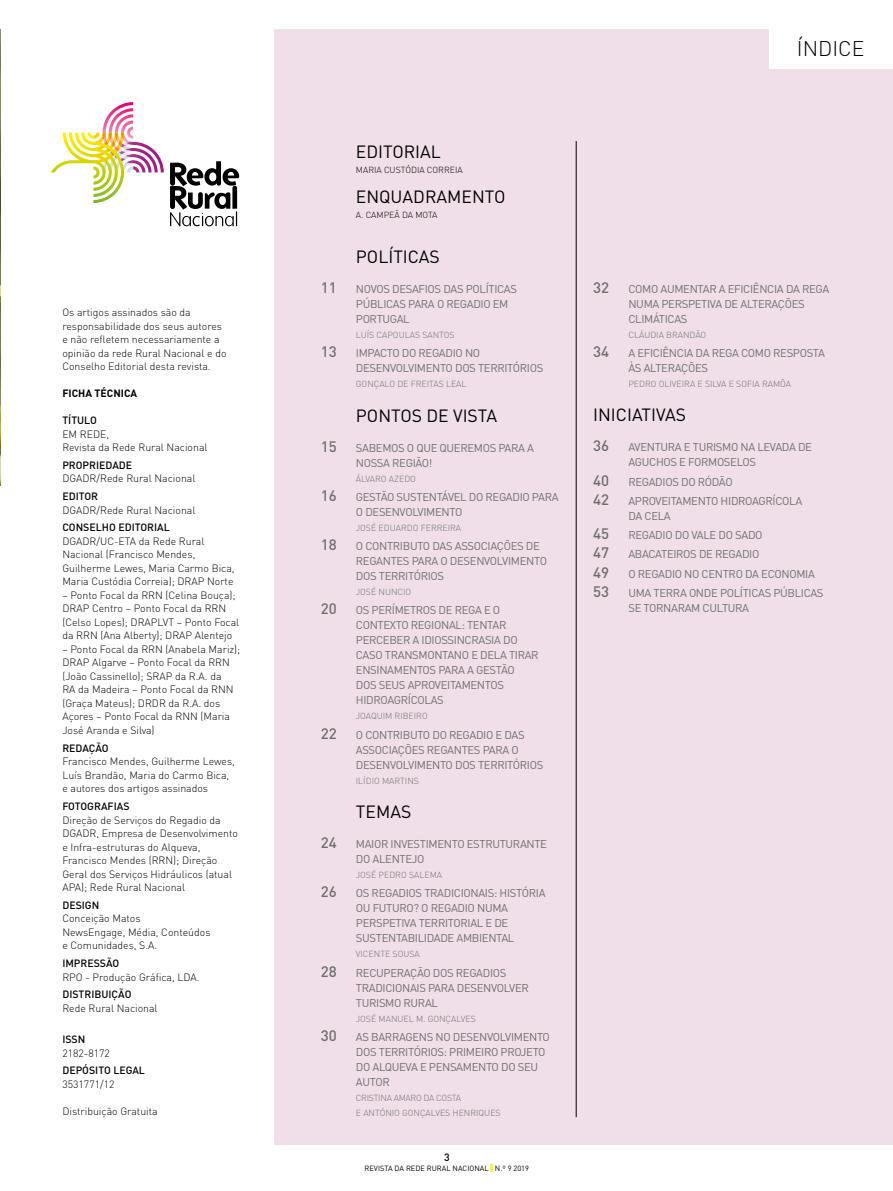
<style>
.page{position:relative;width:893px;height:1191px;background:#fff}
.page>*{position:absolute;margin:0;border:0;box-sizing:border-box;transform-origin:0 0}
.t1{font:300 21px "DIN";color:#000}
.t2{font:17.55px "DIN";color:#000}
.t3{font:500 15px "DIN";color:#706f6f}
.t4{font:11.25px/15px "DIN";letter-spacing:-.03em;color:#706f6f}
.t5{font:300 10.5px/13.5px "DIN";color:#000}
.t6{font:500 10.5px "DIN";color:#000}
.t7{font:700 10.5px "DIN";color:#000}
.t8{font:300 8.7px/15px "DIN";color:#706f6f}
.t9{font:300 8.7px "DIN";color:#000}
.t10{font:7.5px "DIN";color:#000}
.s1{font-weight:900;color:#ffed00}
</style>
<div class="page">
<div style="left:275px;top:30px;width:618px;height:1114px;background:#f0dfe8"></div>
<div style="left:769px;top:28px;width:124px;height:41px;background:#fff"></div>
<img style="left:0;top:30px;width:1px;height:456px">
<svg style="left:170px;top:161px;width:69px;height:65px"></svg>
<svg style="left:51px;top:102px;width:113px;height:101px"></svg>
<hr style="left:576px;top:141px;width:1px;height:976px;background:#000">
<p class="t5" style="left:62px;top:305px;width:166px">Os artigos assinados são da responsabilidade dos seus autores e não refletem necessariamente a opinião da rede Rural Nacional e do Conselho Editorial desta revista.</p>
<p class="t7" style="left:62px;top:386px;width:76px">FICHA TÉCNICA</p>
<p class="t6" style="left:62px;top:413px;width:36px">TÍTULO</p>
<p class="t5" style="left:62px;top:427px;width:147px">EM REDE,<br>Revista da Rede Rural Nacional</p>
<p class="t6" style="left:62px;top:458px;width:71px">PROPRIEDADE</p>
<p class="t5" style="left:62px;top:472px;width:135px">DGADR/Rede Rural Nacional</p>
<p class="t6" style="left:62px;top:489px;width:37px">EDITOR</p>
<p class="t5" style="left:62px;top:503px;width:135px">DGADR/Rede Rural Nacional</p>
<p class="t6" style="left:62px;top:521px;width:109px">CONSELHO EDITORIAL</p>
<p class="t5" style="left:62px;top:534px;width:174px">DGADR/UC-ETA da Rede Rural<br>Nacional (Francisco Mendes,<br>Guilherme Lewes, Maria Carmo Bica,<br>Maria Custódia Correia); DRAP Norte</p>
<p class="t5" style="left:62px;top:588px;width:178px">– Ponto Focal da RRN (Celina Bouça); DRAP Centro – Ponto Focal da RRN (Celso Lopes); DRAPLVT – Ponto Focal da RRN (Ana Alberty); DRAP Alentejo</p>
<p class="t5" style="left:62px;top:642px;width:179px">– Ponto Focal da RRN (Anabela Mariz);<br>DRAP Algarve – Ponto Focal da RRN (João Cassinello); SRAP da R.A. da<br>RA da Madeira – Ponto Focal da RNN (Graça Mateus); DRDR da R.A. dos<br>Açores – Ponto Focal da RNN (Maria<br>José Aranda e Silva)</p>
<p class="t6" style="left:62px;top:741px;width:48px">REDAÇÃO</p>
<p class="t5" style="left:62px;top:754px;width:174px">Francisco Mendes, Guilherme Lewes,<br>Luís Brandão, Maria do Carmo Bica, e autores dos artigos assinados</p>
<p class="t6" style="left:62px;top:799px;width:69px">FOTOGRAFIAS</p>
<p class="t5" style="left:62px;top:813px;width:177px">Direção de Serviços do Regadio da DGADR, Empresa de Desenvolvimento e Infra-estruturas do Alqueva, Francisco Mendes (RRN); Direção Geral dos Serviços Hidráulicos (atual APA); Rede Rural Nacional</p>
<p class="t6" style="left:62px;top:898px;width:39px">DESIGN</p>
<p class="t5" style="left:62px;top:911px;width:150px">Conceição Matos<br>NewsEngage, Média, Conteúdos e Comunidades, S.A.</p>
<p class="t6" style="left:62px;top:956px;width:59px">IMPRESSÃO</p>
<p class="t5" style="left:62px;top:970px;width:139px">RPO - Produção Gráfica, LDA.</p>
<p class="t6" style="left:62px;top:988px;width:71px">DISTRIBUIÇÃO</p>
<p class="t5" style="left:62px;top:1001px;width:97px">Rede Rural Nacional</p>
<p class="t6" style="left:62px;top:1032px;width:24px">ISSN</p>
<p class="t5" style="left:62px;top:1046px;width:49px">2182-8172</p>
<p class="t6" style="left:62px;top:1064px;width:84px">DEPÓSITO LEGAL</p>
<p class="t5" style="left:62px;top:1077px;width:54px">3531771/12</p>
<p class="t5" style="left:62px;top:1104px;width:97px">Distribuição Gratuita</p>
<h1 class="t1" style="left:797px;top:35px;width:69px">ÍNDICE</h1>
<h2 class="t2" style="left:356px;top:141px;width:87px">EDITORIAL</h2>
<p class="t9" style="left:356px;top:164px;width:108px">MARIA CUSTÓDIA CORREIA</p>
<h2 class="t2" style="left:356px;top:186px;width:151px">ENQUADRAMENTO</h2>
<p class="t9" style="left:356px;top:209px;width:83px">A. CAMPEÃ DA MOTA</p>
<h2 class="t2" style="left:356px;top:246px;width:85px">POLÍTICAS</h2>
<h3 class="t3" style="left:321px;top:278px;width:18px">11</h3>
<p class="t4" style="left:356px;top:281px;width:163px">NOVOS DESAFIOS DAS POLÍTICAS<br>PÚBLICAS PARA O REGADIO EM<br>PORTUGAL</p>
<p class="t8" style="left:356px;top:327px;width:100px">LUÍS CAPOULAS SANTOS</p>
<h3 class="t3" style="left:321px;top:342px;width:18px">13</h3>
<p class="t4" style="left:356px;top:345px;width:189px">IMPACTO DO REGADIO NO<br>DESENVOLVIMENTO DOS TERRITÓRIOS</p>
<p class="t8" style="left:356px;top:376px;width:112px">GONÇALO DE FREITAS LEAL</p>
<h2 class="t2" style="left:356px;top:404px;width:143px">PONTOS DE VISTA</h2>
<h3 class="t3" style="left:321px;top:436px;width:18px">15</h3>
<p class="t4" style="left:356px;top:440px;width:180px">SABEMOS O QUE QUEREMOS PARA A<br>NOSSA REGIÃO!</p>
<p class="t8" style="left:356px;top:471px;width:62px">ÁLVARO AZEDO</p>
<h3 class="t3" style="left:321px;top:486px;width:18px">16</h3>
<p class="t4" style="left:356px;top:489px;width:204px">GESTÃO SUSTENTÁVEL DO REGADIO PARA<br>O DESENVOLVIMENTO</p>
<p class="t8" style="left:356px;top:520px;width:107px">JOSÉ EDUARDO FERREIRA</p>
<h3 class="t3" style="left:321px;top:535px;width:18px">18</h3>
<p class="t4" style="left:356px;top:538px;width:193px">O CONTRIBUTO DAS ASSOCIAÇÕES DE<br>REGANTES PARA O DESENVOLVIMENTO<br>DOS TERRITÓRIOS</p>
<p class="t8" style="left:356px;top:584px;width:57px">JOSÉ NUNCIO</p>
<h3 class="t3" style="left:321px;top:599px;width:18px">20</h3>
<p class="t4" style="left:356px;top:602px;width:184px">OS PERÍMETROS DE REGA E O<br>CONTEXTO REGIONAL: TENTAR<br>PERCEBER A IDIOSSINCRASIA DO<br>CASO TRANSMONTANO E DELA TIRAR<br>ENSINAMENTOS PARA A GESTÃO<br>DOS SEUS APROVEITAMENTOS<br>HIDROAGRÍCOLAS</p>
<p class="t8" style="left:356px;top:708px;width:73px">JOAQUIM RIBEIRO</p>
<h3 class="t3" style="left:321px;top:723px;width:18px">22</h3>
<p class="t4" style="left:356px;top:727px;width:189px">O CONTRIBUTO DO REGADIO E DAS<br>ASSOCIAÇÕES REGANTES PARA O<br>DESENVOLVIMENTO DOS TERRITÓRIOS</p>
<p class="t8" style="left:356px;top:773px;width:65px">ILÍDIO MARTINS</p>
<h2 class="t2" style="left:356px;top:800px;width:57px">TEMAS</h2>
<h3 class="t3" style="left:321px;top:833px;width:18px">24</h3>
<p class="t4" style="left:356px;top:836px;width:193px">MAIOR INVESTIMENTO ESTRUTURANTE<br>DO ALENTEJO</p>
<p class="t8" style="left:356px;top:867px;width:88px">JOSÉ PEDRO SALEMA</p>
<h3 class="t3" style="left:321px;top:882px;width:18px">26</h3>
<p class="t4" style="left:356px;top:885px;width:191px">OS REGADIOS TRADICIONAIS: HISTÓRIA<br>OU FUTURO? O REGADIO NUMA<br>PERSPETIVA TERRITORIAL E DE<br>SUSTENTABILIDADE AMBIENTAL</p>
<p class="t8" style="left:356px;top:946px;width:65px">VICENTE SOUSA</p>
<h3 class="t3" style="left:321px;top:961px;width:18px">28</h3>
<p class="t4" style="left:356px;top:964px;width:174px">RECUPERAÇÃO DOS REGADIOS<br>TRADICIONAIS PARA DESENVOLVER<br>TURISMO RURAL</p>
<p class="t8" style="left:356px;top:1010px;width:121px">JOSÉ MANUEL M. GONÇALVES</p>
<h3 class="t3" style="left:321px;top:1025px;width:18px">30</h3>
<p class="t4" style="left:356px;top:1029px;width:196px">AS BARRAGENS NO DESENVOLVIMENTO<br>DOS TERRITÓRIOS: PRIMEIRO PROJETO<br>DO ALQUEVA E PENSAMENTO DO SEU<br>AUTOR</p>
<p class="t8" style="left:356px;top:1090px;width:146px">CRISTINA AMARO DA COSTA<br>E ANTÓNIO GONÇALVES HENRIQUES</p>
<p class="t6" style="left:444px;top:1150px;width:7px">3</p>
<p class="t10" style="left:364px;top:1163px;width:166px">REVISTA DA REDE RURAL NACIONAL <span class="s1">|</span> N.º 9 2019</p>
<h3 class="t3" style="left:593px;top:278px;width:18px">32</h3>
<p class="t4" style="left:628px;top:281px;width:202px">COMO AUMENTAR A EFICIÊNCIA DA REGA<br>NUMA PERSPETIVA DE ALTERAÇÕES<br>CLIMÁTICAS</p>
<p class="t8" style="left:628px;top:327px;width:79px">CLÁUDIA BRANDÃO</p>
<h3 class="t3" style="left:593px;top:342px;width:18px">34</h3>
<p class="t4" style="left:628px;top:345px;width:198px">A EFICIÊNCIA DA REGA COMO RESPOSTA<br>ÀS ALTERAÇÕES</p>
<p class="t8" style="left:628px;top:376px;width:164px">PEDRO OLIVEIRA E SILVA E SOFIA RAMÔA</p>
<h2 class="t2" style="left:593px;top:404px;width:94px">INICIATIVAS</h2>
<h3 class="t3" style="left:593px;top:436px;width:18px">36</h3>
<p class="t4" style="left:628px;top:439px;width:185px">AVENTURA E TURISMO NA LEVADA DE<br>AGUCHOS E FORMOSELOS</p>
<h3 class="t3" style="left:593px;top:470px;width:18px">40</h3>
<p class="t4" style="left:628px;top:474px;width:106px">REGADIOS DO RÓDÃO</p>
<h3 class="t3" style="left:593px;top:490px;width:18px">42</h3>
<p class="t4" style="left:628px;top:493px;width:175px">APROVEITAMENTO HIDROAGRÍCOLA<br>DA CELA</p>
<h3 class="t3" style="left:593px;top:524px;width:18px">45</h3>
<p class="t4" style="left:628px;top:527px;width:136px">REGADIO DO VALE DO SADO</p>
<h3 class="t3" style="left:593px;top:543px;width:18px">47</h3>
<p class="t4" style="left:628px;top:546px;width:133px">ABACATEIROS DE REGADIO</p>
<h3 class="t3" style="left:593px;top:562px;width:18px">49</h3>
<p class="t4" style="left:628px;top:566px;width:188px">O REGADIO NO CENTRO DA ECONOMIA</p>
<h3 class="t3" style="left:593px;top:582px;width:18px">53</h3>
<p class="t4" style="left:628px;top:585px;width:197px">UMA TERRA ONDE POLÍTICAS PÚBLICAS<br>SE TORNARAM CULTURA</p>
</div>
